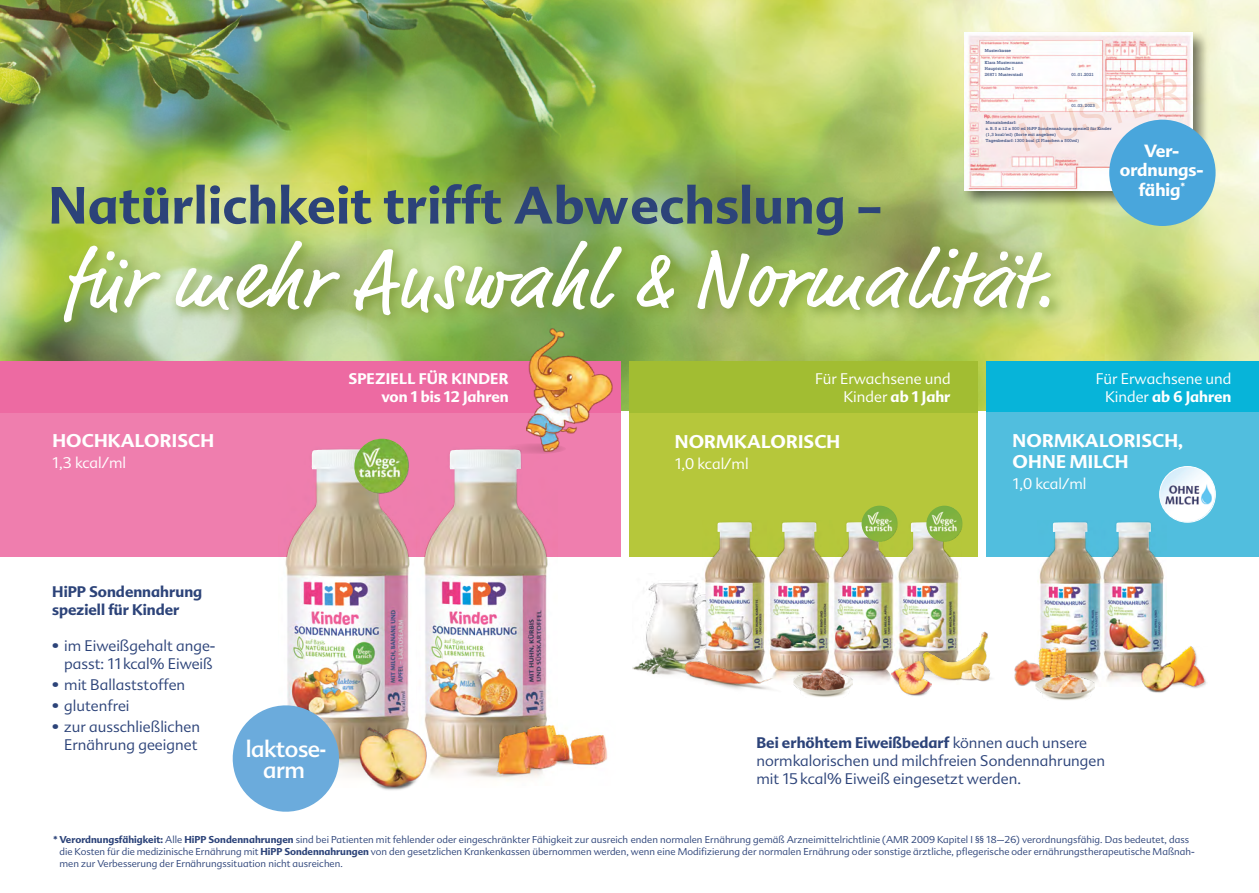
<style>
.page{position:relative;width:1259px;height:893px;background:#fff}
.page>*{position:absolute;margin:0;border:0;box-sizing:border-box;transform-origin:0 0}
.t1{font:82.5px "Market Pro";letter-spacing:.03em;color:#fff}
.t2{font:700 51px "Advert Pro";letter-spacing:.01em;color:#2c4379}
.t3{font:22.8px/20.7px "Advert Pro";letter-spacing:-.02em;color:#fff;text-align:center}
.t4{font:700 18px/21px "Advert Pro";letter-spacing:.01em;color:#fff}
.t5{font:700 17.25px/19.5px "Advert Pro";color:#fff;text-align:center}
.t6{font:300 15px/18px "Advert Pro";color:#2c4379;text-align:right}
.t7{font:300 15px/18px "Advert Pro";color:#fff;text-align:right}
.t8{font:700 15px/18px "Advert Pro";color:#2c4379}
.t9{font:700 15px/18px "Advert Pro";letter-spacing:.01em;color:#fff;text-align:right}
.t10{font:300 9.75px/12px "Advert Pro";letter-spacing:.005em;color:#2c4379}
.t11{font:4.5px/6px "Rockwell";letter-spacing:.01em;color:#2c4379}
.s1{font-weight:700}
</style>
<div class="page">
<img style="left:0;top:0;width:1259px;height:411px">
<div style="left:0;top:412px;width:621px;height:145px;background:#ef7eae"></div>
<div style="left:629px;top:412px;width:349px;height:145px;background:#b6c73b"></div>
<div style="left:0;top:361px;width:621px;height:51px;background:#ed6aa2"></div>
<div style="left:629px;top:361px;width:349px;height:51px;background:#a2bd32"></div>
<div style="left:986px;top:361px;width:273px;height:51px;background:#07b4d9"></div>
<div style="left:502px;top:443px;width:64px;height:11px;background:#e97aa9;border-radius:50%"></div>
<img style="left:526px;top:337px;width:87px;height:114px">
<div style="left:986px;top:412px;width:273px;height:145px;background:#51bede"></div>
<svg style="left:1159px;top:466px;width:56px;height:57px"></svg>
<svg style="left:57px;top:234px;width:1008px;height:103px;background:#9cb764"></svg>
<div style="left:962px;top:29px;width:247px;height:179px;background:#000;opacity:.5"></div>
<img style="left:964px;top:32px;width:228px;height:159px">
<svg style="left:1018px;top:79px;width:166px;height:73px"></svg>
<img style="left:1037px;top:571px;width:64px;height:115px">
<img style="left:1040px;top:522px;width:60px;height:150px">
<img style="left:1101px;top:521px;width:65px;height:161px">
<img style="left:1104px;top:522px;width:59px;height:150px">
<img style="left:1144px;top:644px;width:63px;height:44px">
<img style="left:1133px;top:658px;width:46px;height:35px">
<img style="left:1037px;top:644px;width:37px;height:28px">
<img style="left:1014px;top:656px;width:32px;height:30px">
<img style="left:1035px;top:672px;width:59px;height:28px">
<img style="left:632px;top:582px;width:70px;height:87px">
<img style="left:702px;top:570px;width:92px;height:115px">
<img style="left:770px;top:522px;width:59px;height:148px">
<img style="left:705px;top:522px;width:59px;height:125px">
<img style="left:633px;top:647px;width:149px;height:43px">
<img style="left:829px;top:572px;width:65px;height:113px">
<img style="left:834px;top:522px;width:59px;height:148px">
<img style="left:861px;top:506px;width:37px;height:36px;border-radius:18px">
<img style="left:894px;top:521px;width:67px;height:108px">
<img style="left:898px;top:522px;width:59px;height:140px">
<img style="left:891px;top:662px;width:28px;height:23px">
<img style="left:898px;top:672px;width:33px;height:24px">
<img style="left:926px;top:506px;width:36px;height:36px;border-radius:18px">
<img style="left:919px;top:629px;width:73px;height:57px">
<img style="left:794px;top:669px;width:58px;height:28px">
<img style="left:287px;top:449px;width:122px;height:308px">
<img style="left:354px;top:439px;width:55px;height:55px;border-radius:28px">
<img style="left:349px;top:718px;width:67px;height:72px">
<svg style="left:237px;top:699px;width:108px;height:113px"></svg>
<div style="left:1109px;top:120px;width:106px;height:106px;background:#49a6dc;border-radius:50%"></div>
<div style="left:27px;top:559px;width:212px;height:220px;background:#fff"></div>
<img style="left:416px;top:446px;width:142px;height:335px">
<img style="left:424px;top:449px;width:123px;height:308px">
<img style="left:444px;top:720px;width:164px;height:61px">
<p class="t11" style="left:985px;top:47px;width:28px">Musterkasse</p>
<p class="t11" style="left:985px;top:59px;width:40px">Klara Mustermann<br>Hauptstraße 1<br>26871 Musterstadt</p>
<p class="t11" style="left:1071px;top:71px;width:24px">01.01.2021</p>
<p class="t11" style="left:1071px;top:102px;width:25px">01.03. 2023</p>
<p class="t11" style="left:986px;top:120px;width:32px">Monatsbedarf:</p>
<p class="t11" style="left:986px;top:126px;width:127px">z. B. 5 x 12 x 500 ml HiPP Sondennahrung speziell für Kinder (1,3 kcal/ml) (Sorte mit angeben)</p>
<p class="t11" style="left:986px;top:138px;width:95px">Tagesbedarf: 1300 kcal (2 Flaschen a 500ml)</p>
<p class="t2" style="left:48px;top:172px;width:834px">Natürlichkeit trifft Abwechslung –</p>
<p class="t1" style="left:63px;top:224px;width:993px">für mehr Auswahl &amp; Normalität.</p>
<p class="t5" style="left:1119px;top:141px;width:85px">Ver&shy;ordnungs&shy;fähig<sup>*</sup></p>
<p class="t4" style="left:52px;top:430px;width:163px">HOCHKALORISCH</p>
<p class="t7" style="left:52px;top:454px;width:75px">1,3 kcal/ml</p>
<p class="t9" style="left:348px;top:369px;width:162px">SPEZIELL FÜR KINDER von 1 bis 12 Jahren</p>
<p class="t8" style="left:52px;top:583px;width:151px">HiPP Sondennahrung speziell für Kinder</p>
<p class="t6" style="left:52px;top:637px;width:165px">• im Eiweißgehalt ange&shy;passt: 11kcal% Eiweiß</p>
<p class="t6" style="left:52px;top:676px;width:134px">• mit Ballaststoffen</p>
<p class="t6" style="left:52px;top:697px;width:79px">• glutenfrei</p>
<p class="t6" style="left:52px;top:718px;width:149px">• zur ausschließlichen<br>Ernährung geeignet</p>
<p class="t3" style="left:246px;top:738px;width:82px">laktose&shy;arm</p>
<p class="t7" style="left:815px;top:369px;width:137px">Für Erwachsene und<br>Kinder <span class="s1">ab 1 Jahr</span></p>
<p class="t4" style="left:675px;top:431px;width:167px">NORMKALORISCH</p>
<p class="t7" style="left:674px;top:454px;width:75px">1,0 kcal/ml</p>
<p class="t7" style="left:1095px;top:369px;width:137px">Für Erwachsene und<br>Kinder <span class="s1">ab 6 Jahren</span></p>
<p class="t4" style="left:1012px;top:430px;width:172px">NORMKALORISCH,<br>OHNE MILCH</p>
<p class="t7" style="left:1012px;top:475px;width:75px">1,0 kcal/ml</p>
<p class="t6" style="left:756px;top:734px;width:350px;text-align:left"><span class="s1">Bei erhöhtem Eiweißbedarf</span> können auch unsere normkalorischen und milchfreien Sondennahrungen mit 15kcal% Eiweiß eingesetzt werden.</p>
<p class="t10" style="left:59px;top:834px;width:1137px;text-indent:-6px"><span class="s1">* Verordnungsfähigkeit:</span> Alle <span class="s1">HiPP Sondennahrungen</span> sind bei Patienten mit fehlender oder eingeschränkter Fähigkeit zur ausreich enden normalen Ernährung gemäß Arzneimittelrichtlinie (AMR 2009 Kapitel I §§ 18–26) verordnungsfähig. Das bedeutet, dass die Kosten für die medizinische Ernährung mit <span class="s1">HiPP Sondennahrungen</span> von den gesetzlichen Krankenkassen übernommen werden, wenn eine Modifizierung der normalen Ernährung oder sonstige ärztliche, pflegerische oder ernährungstherapeutische Maßnah&shy;men zur Verbesserung der Ernährungssituation nicht ausreichen.</p>
</div>
